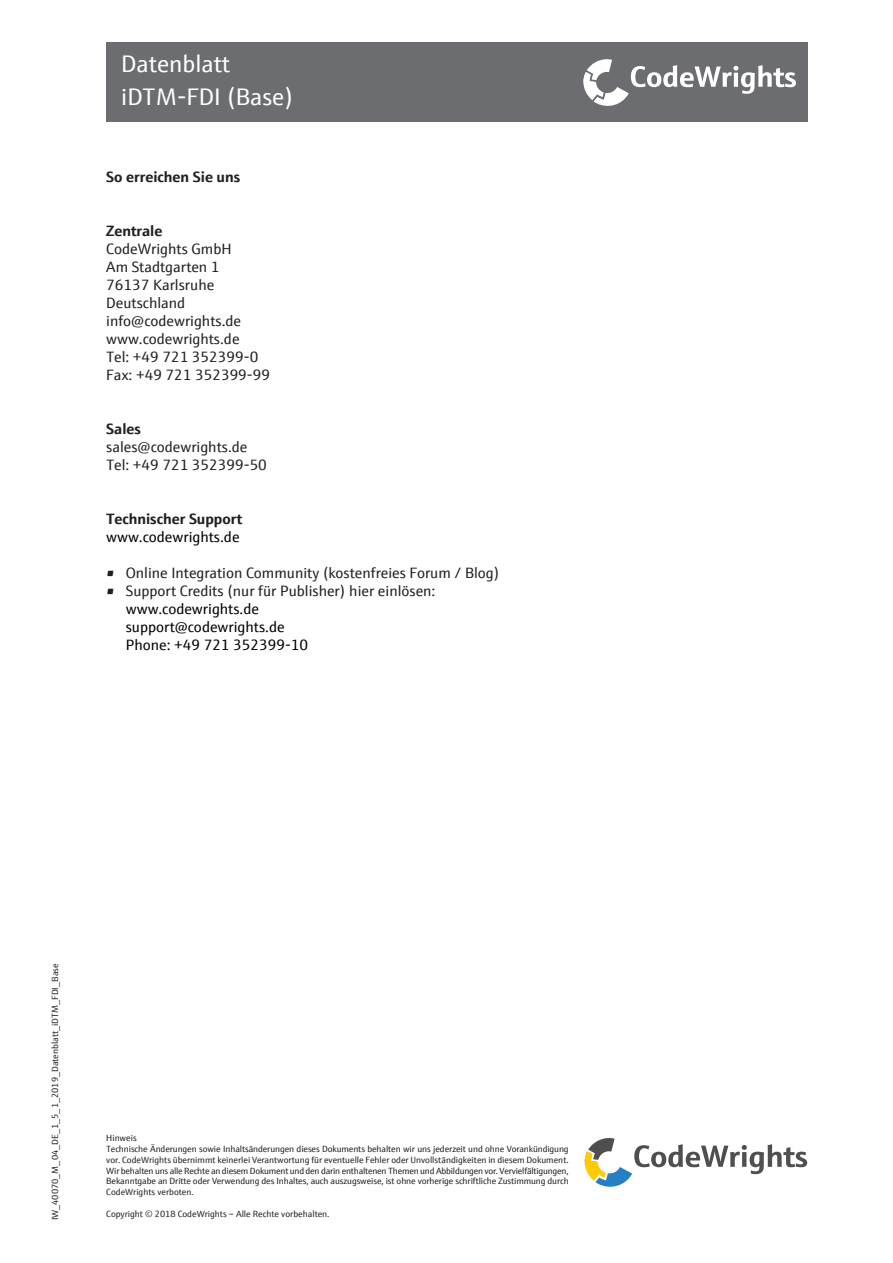
<style>
.page{position:relative;width:893px;height:1263px;background:#fff}
.page>*{position:absolute;margin:0;border:0;box-sizing:border-box;transform-origin:0 0}
.t1{font:24px/33px "E+H Sans";color:#fff}
.t2{font:15px/18px "E+H Sans";color:#231f20}
.t3{font:15px/18px "E+H Sans";color:#000}
.t4{font:700 15px "E+H Sans";color:#231f20}
.t5{font:9px/10.8px "E+H Sans";letter-spacing:-.01em;color:#231f20}
</style>
<div class="page">
<svg style="left:585px;top:1138px;width:222px;height:49px"></svg>
<div style="left:106px;top:43px;width:702px;height:79px;background:#6c6d70"></div>
<svg style="left:583px;top:59px;width:213px;height:47px"></svg>
<h1 class="t1" style="left:121px;top:46px;width:174px">Datenblatt iDTM-FDI (Base)</h1>
<h2 class="t4" style="left:106px;top:165px;width:135px">So erreichen Sie uns</h2>
<h2 class="t4" style="left:106px;top:219px;width:58px">Zentrale</h2>
<h2 class="t2" style="left:106px;top:239px;width:165px">CodeWrights GmbH<br>Am Stadtgarten 1<br>76137 Karlsruhe<br>Deutschland info@codewrights.de www.codewrights.de<br>Tel: +49 721 352399-0<br>Fax: +49 721 352399-99</h2>
<h2 class="t4" style="left:106px;top:417px;width:36px">Sales</h2>
<h2 class="t2" style="left:106px;top:437px;width:162px">sales@codewrights.de<br>Tel: +49 721 352399-50</h2>
<h2 class="t4" style="left:106px;top:507px;width:137px">Technischer Support</h2>
<h2 class="t3" style="left:106px;top:527px;width:135px">www.codewrights.de</h2>
<h2 class="t2" style="left:106px;top:563px;width:395px">• Online Integration Community (kostenfreies Forum / Blog)</h2>
<h2 class="t2" style="left:106px;top:581px;width:331px">• Support Credits (nur für Publisher) hier einlösen:</h2>
<h2 class="t3" style="left:126px;top:599px;width:184px">www.codewrights.de support@codewrights.de<br>Phone: +49 721 352399-10</h2>
<p class="t5" style="left:49px;top:1220px;width:258px;rotate:-90deg">IW_40070_M_04_DE_1_5_1_2019_Datenblatt_iDTM_FDI_Base</p>
<p class="t5" style="left:106px;top:1132px;width:464px">Hinweis<br>Technische Änderungen sowie Inhaltsänderungen dieses Dokuments behalten wir uns jederzeit und ohne Vorankündigung vor. CodeWrights übernimmt keinerlei Verantwortung für eventuelle Fehler oder Unvollständigkeiten in diesem Dokument.<br>Wir behalten uns alle Rechte an diesem Dokument und den darin enthaltenen Themen und Abbildungen vor. Vervielfältigungen, Bekanntgabe an Dritte oder Verwendung des Inhaltes, auch auszugsweise, ist ohne vorherige schriftliche Zustimmung durch CodeWrights verboten.</p>
<p class="t5" style="left:106px;top:1207px;width:225px">Copyright © 2018 CodeWrights – Alle Rechte vorbehalten.</p>
</div>
